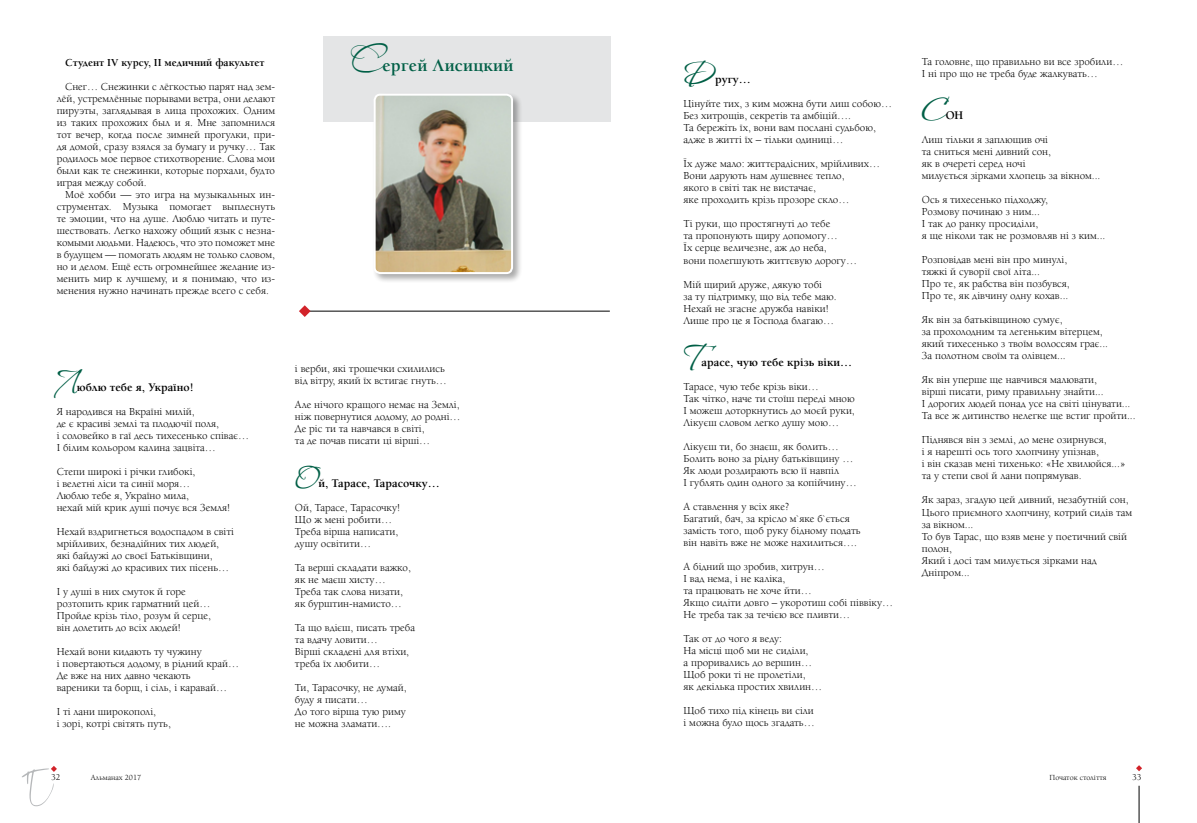
<style>
.page{position:relative;width:1197px;height:823px;background:#fff}
.page>*{position:absolute;margin:0;border:0;box-sizing:border-box;transform-origin:0 0}
.t1{font:35px "Vera Crouz";color:#005f46}
.t2{font:700 18px "Alliance";letter-spacing:.01em;color:#005f46}
.t3{font:700 12px "Alliance";color:#000}
.t4{font:11px/12px "Alliance";color:#000}
.t5{font:700 11px "Alliance";color:#000}
.t6{font:9px "Alliance";color:#000}
.t7{font:8px "Alliance";color:#000}
.s1{font-family:"Aquarelle";font-weight:400;font-size:35px}
</style>
<div class="page">
<hr style="left:1138px;top:785px;width:1px;height:37px;background:#000">
<svg style="left:1136px;top:765px;width:5px;height:5px"></svg>
<svg style="left:22px;top:766px;width:35px;height:39px"></svg>
<div style="left:323px;top:37px;width:287px;height:85px;background:#e4e5e6"></div>
<hr style="left:303px;top:311px;width:306px;height:1px;background:#000">
<svg style="left:299px;top:305px;width:11px;height:12px"></svg>
<div style="left:372px;top:92px;width:150px;height:191px;background:#000;opacity:.33"></div>
<img style="left:374px;top:95px;width:138px;height:178px">
<div style="left:373px;top:94px;width:140px;height:180px;border:2px solid #fff;border-radius:6px"></div>
<p class="t5" style="left:65px;top:56px;width:201px">Студент IV курсу, II медичний факультет</p>
<p class="t4" style="left:57px;top:80px;width:220px;text-align:justify;text-indent:9px">Снег… Снежинки с лёгкостью парят над зем&shy;лёй, устремлённые порывами ветра, они делают пируэты, заглядывая в лица прохожих. Одним из таких прохожих был и я. Мне запомнился тот вечер, когда после зимней прогулки, при&shy;дя домой, сразу взялся за бумагу и ручку… Так родилось мое первое стихотворение. Слова мои были как те снежинки, которые порхали, будто играя между собой.</p>
<p class="t4" style="left:57px;top:188px;width:220px;text-align:justify;text-indent:9px">Моё хобби — это игра на музыкальных ин&shy;струментах. Музыка помогает выплеснуть те эмоции, что на душе. Люблю читать и путе&shy;шествовать. Легко нахожу общий язык с незна&shy;комыми людьми. Надеюсь, что это поможет мне в будущем — помогать людям не только словом, но и делом. Ещё есть огромнейшее желание из&shy;менить мир к лучшему, и я понимаю, что из&shy;менения нужно начинать прежде всего с себя.</p>
<h2 class="t2" style="left:352px;top:54px;width:163px"><span class="s1">С</span>ергей Лисицкий</h2>
<h1 class="t1" style="left:57px;top:363px;width:22px">Л</h1>
<p class="t3" style="left:77px;top:379px;width:118px">юблю тебе я, Україно!</p>
<p class="t4" style="left:57px;top:405px;width:194px">Я народився на Вкраїні милій,<br>де є красиві землі та плодючії поля,<br>і соловейко в гаї десь тихесенько співає… І білим кольором калина зацвіта…</p>
<p class="t4" style="left:57px;top:465px;width:175px">Степи широкі і річки глибокі,<br>і велетні ліси та синії моря…<br>Люблю тебе я, Україно мила,<br>нехай мій крик душі почує вся Земля!</p>
<p class="t4" style="left:57px;top:525px;width:179px">Нехай вздригнеться водоспадом в світі мрійливих, безнадійних тих людей, які байдужі до своєї Батьківщини,<br>які байдужі до красивих тих пісень…</p>
<p class="t4" style="left:57px;top:585px;width:156px">І у душі в них смуток й горе розтопить крик гарматний цей…<br>Пройде крізь тіло, розум й серце, він долетить до всіх людей!</p>
<p class="t4" style="left:57px;top:645px;width:184px">Нехай вони кидають ту чужину<br>і повертаються додому, в рідний край…<br>Де вже на них давно чекають<br>вареники та борщ, і сіль, і каравай…</p>
<p class="t4" style="left:57px;top:705px;width:116px">І ті лани широкополі,<br>і зорі, котрі світять путь,</p>
<p class="t4" style="left:295px;top:362px;width:153px">і верби, які трошечки схилились від вітру, який їх встигає гнуть…</p>
<p class="t4" style="left:295px;top:398px;width:167px">Але нічого кращого немає на Землі, ніж повернутися додому, до родні…<br>Де ріс ти та навчався в світі,<br>та де почав писати ці вірші…</p>
<h1 class="t1" style="left:295px;top:459px;width:25px">О</h1>
<p class="t3" style="left:318px;top:475px;width:123px">й, Тарасе, Тарасочку…</p>
<p class="t4" style="left:295px;top:500px;width:107px">Ой, Тарасе, Тарасочку!<br>Що ж мені робити…<br>Треба вірша написати, душу освітити…</p>
<p class="t4" style="left:295px;top:560px;width:117px">Та верші складати важко, як не маєш хисту…<br>Треба так слова низати, як бурштин-намисто…</p>
<p class="t4" style="left:295px;top:620px;width:121px">Та що вдієш, писать треба та вдачу ловити…<br>Вірші складені для втіхи, треба їх любити…</p>
<p class="t4" style="left:295px;top:680px;width:113px">Ти, Тарасочку, не думай, буду я писати…<br>До того вірша тую риму не можна зламати….</p>
<h1 class="t1" style="left:683px;top:56px;width:33px">Д</h1>
<p class="t3" style="left:715px;top:72px;width:37px">ругу…</p>
<p class="t4" style="left:683px;top:98px;width:210px">Цінуйте тих, з ким можна бути лиш собою… Без хитрощів, секретів та амбіцій….<br>Та бережіть їх, вони вам послані судьбою, адже в житті їх – тільки одиниці…</p>
<p class="t4" style="left:683px;top:158px;width:198px">Їх дуже мало: життєрадісних, мрійливих… Вони дарують нам душевнеє тепло,<br>якого в світі так не вистачає,<br>яке проходить крізь прозоре скло…</p>
<p class="t4" style="left:683px;top:218px;width:175px">Ті руки, що простягнуті до тебе<br>та пропонують щиру допомогу…<br>Їх серце величезне, аж до неба,<br>вони полегшують життєвую дорогу…</p>
<p class="t4" style="left:683px;top:278px;width:154px">Мій щирий друже, дякую тобі<br>за ту підтримку, що від тебе маю.<br>Нехай не згасне дружба навіки!<br>Лише про це я Господа благаю…</p>
<h1 class="t1" style="left:683px;top:338px;width:19px">Т</h1>
<p class="t3" style="left:701px;top:354px;width:152px">арасе, чую тебе крізь віки…</p>
<p class="t4" style="left:683px;top:380px;width:173px">Тарасе, чую тебе крізь віки…<br>Так чітко, наче ти стоїш переді мною<br>І можеш доторкнутись до моєй руки,<br>Лікуєш словом легко душу мою…</p>
<p class="t4" style="left:683px;top:440px;width:174px">Лікуєш ти, бо знаєш, як болить… Болить воно за рідну батьківщину … Як люди роздирають всю її навпіл<br>І гублять один одного за копійчину…</p>
<p class="t4" style="left:683px;top:500px;width:178px">А ставлення у всіх яке?<br>Багатий, бач, за крісло м`яке б`ється замість того, щоб руку бідному подать він навіть вже не може нахилиться….</p>
<p class="t4" style="left:683px;top:560px;width:211px">А бідний що зробив, хитрун…<br>І вад нема, і не каліка,<br>та працювать не хоче йти…<br>Якщо сидіти довго – укоротиш собі піввіку…<br>Не треба так за течією все пливти…</p>
<p class="t4" style="left:683px;top:632px;width:140px">Так от до чого я веду:<br>На місці щоб ми не сиділи,<br>а проривались до вершин…<br>Щоб роки ті не пролетіли,<br>як декілька простих хвилин…</p>
<p class="t4" style="left:683px;top:704px;width:133px">Щоб тихо під кінець ви сіли і можна було щось згадать…</p>
<p class="t4" style="left:921px;top:55px;width:203px">Та головне, що правильно ви все зробили…<br>І ні про що не треба буде жалкувать…</p>
<h1 class="t1" style="left:921px;top:92px;width:25px">С</h1>
<p class="t3" style="left:945px;top:108px;width:19px">ОН</p>
<p class="t4" style="left:921px;top:133px;width:180px">Лиш тільки я заплющив очі<br>та сниться мені дивний сон,<br>як в очереті серед ночі<br>милується зірками хлопець за вікном...</p>
<p class="t4" style="left:921px;top:193px;width:185px">Ось я тихесенько підходжу,<br>Розмову починаю з ним...<br>І так до ранку просиділи,<br>я ще ніколи так не розмовляв ні з ким...</p>
<p class="t4" style="left:921px;top:253px;width:149px">Розповідав мені він про минулі, тяжкі й суворії свої літа...<br>Про те, як рабства він позбувся,<br>Про те, як дівчину одну кохав...</p>
<p class="t4" style="left:921px;top:313px;width:188px">Як він за батьківщиною сумує,<br>за прохолодним та легеньким вітерцем, який тихесенько з твоїм волоссям грає...<br>За полотном своїм та олівцем...</p>
<p class="t4" style="left:921px;top:373px;width:215px">Як він уперше ще навчився малювати,<br>вірші писати, риму правильну знайти...<br>І дорогих людей понад усе на світі цінувати...<br>Та все ж дитинство нелегке ще встиг пройти...</p>
<p class="t4" style="left:921px;top:433px;width:205px">Піднявся він з землі, до мене озирнувся,<br>і я нарешті ось того хлопчину упізнав,<br>і він сказав мені тихенько: «Не хвилюйся...» та у степи свої й лани попрямував.</p>
<p class="t4" style="left:921px;top:493px;width:212px">Як зараз, згадую цей дивний, незабутній сон,<br>Цього приємного хлопчину, котрий сидів там за вікном...<br>То був Тарас, що взяв мене у поетичний свій полон,<br>Який і досі там милується зірками над<br>Дніпром...</p>
<p class="t6" style="left:51px;top:771px;width:11px">32</p>
<p class="t7" style="left:91px;top:772px;width:52px">Альманах 2017</p>
<p class="t7" style="left:1049px;top:772px;width:58px">Початок століття</p>
<p class="t6" style="left:1131px;top:771px;width:11px">33</p>
</div>
